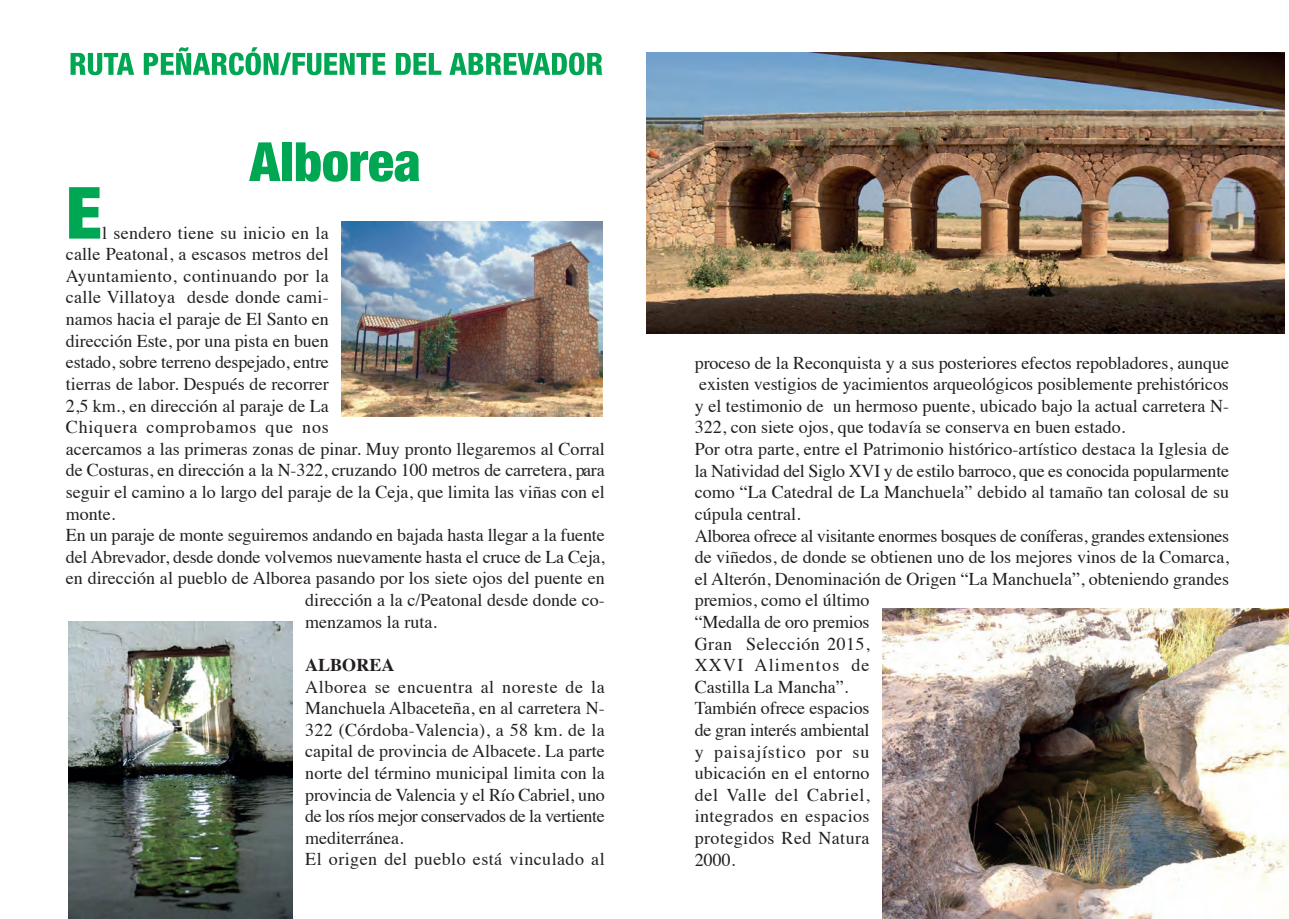
<style>
.page{position:relative;width:1289px;height:919px;background:#fff}
.page>*{position:absolute;margin:0;border:0;box-sizing:border-box;transform-origin:0 0}
.t1{font:900 condensed 72px "Helvetica Neue";color:#00a753}
.t2{font:900 condensed 54px "Helvetica Neue";color:#00a753}
.t3{font:18px/21.6px "Times";color:#231f20}
.t4{font:18px "Times";letter-spacing:.025em;color:#231f20}
.t5{font:18px "Times";letter-spacing:.045em;color:#231f20}
.t6{font:700 18px "Times";color:#231f20}
</style>
<div class="page">
<svg style="left:71px;top:53px;width:63px;height:22px"></svg>
<svg style="left:144px;top:47px;width:241px;height:28px"></svg>
<svg style="left:396px;top:53px;width:45px;height:22px"></svg>
<svg style="left:449px;top:52px;width:153px;height:23px"></svg>
<img style="left:341px;top:221px;width:261px;height:196px">
<img style="left:69px;top:621px;width:223px;height:297px">
<img style="left:646px;top:52px;width:638px;height:281px">
<img style="left:882px;top:608px;width:406px;height:310px">
<h2 class="t2" style="left:250px;top:142px;width:173px">Alborea</h2>
<h1 class="t1" style="left:66px;top:187px;width:37px">E</h1>
<p class="t3" style="left:102px;top:223px;width:228px">l sendero tiene su inicio en la</p>
<p class="t3" style="left:66px;top:245px;width:264px">calle Peatonal, a escasos metros del</p>
<p class="t4" style="left:66px;top:268px;width:264px">Ayuntamiento, continuando por la</p>
<p class="t3" style="left:66px;top:288px;width:264px">calle Villatoya desde donde cami-</p>
<p class="t3" style="left:66px;top:310px;width:264px">namos hacia el paraje de El Santo en</p>
<p class="t3" style="left:66px;top:331px;width:264px">dirección Este, por una pista en buen</p>
<p class="t3" style="left:66px;top:353px;width:264px">estado, sobre terreno despejado, entre</p>
<p class="t3" style="left:66px;top:374px;width:264px">tierras de labor. Después de recorrer</p>
<p class="t3" style="left:66px;top:396px;width:264px">2,5 km., en dirección al paraje de La</p>
<p class="t5" style="left:66px;top:419px;width:264px">Chiquera comprobamos que nos</p>
<p class="t3" style="left:66px;top:439px;width:540px">acercamos a las primeras zonas de pinar. Muy pronto llegaremos al Corral</p>
<p class="t3" style="left:66px;top:461px;width:540px">de Costuras, en dirección a la N-322, cruzando 100 metros de carretera, para</p>
<p class="t3" style="left:66px;top:482px;width:540px">seguir el camino a lo largo del paraje de la Ceja, que limita las viñas con el</p>
<p class="t3" style="left:66px;top:504px;width:51px">monte.</p>
<p class="t3" style="left:66px;top:526px;width:540px">En un paraje de monte seguiremos andando en bajada hasta llegar a la fuente</p>
<p class="t3" style="left:66px;top:547px;width:540px">del Abrevador, desde donde volvemos nuevamente hasta el cruce de La Ceja,</p>
<p class="t3" style="left:66px;top:569px;width:540px">en dirección al pueblo de Alborea pasando por los siete ojos del puente en</p>
<p class="t3" style="left:305px;top:590px;width:301px">dirección a la c/Peatonal desde donde co-</p>
<p class="t3" style="left:305px;top:612px;width:133px">menzamos la ruta.</p>
<p class="t6" style="left:305px;top:657px;width:91px">ALBOREA</p>
<p class="t3" style="left:305px;top:677px;width:301px">Alborea se encuentra al noreste de la Manchuela Albaceteña, en al carretera N-322 (Córdoba-Valencia), a 58 km. de la capital de provincia de Albacete. La parte norte del término municipal limita con la provincia de Valencia y el Río Cabriel, uno de los ríos mejor conservados de la vertiente mediterránea.<br>El origen del pueblo está vinculado al</p>
<p class="t3" style="left:694px;top:353px;width:536px">proceso de la Reconquista y a sus posteriores efectos repobladores, aunque existen vestigios de yacimientos arqueológicos posiblemente prehistóricos y el testimonio de un hermoso puente, ubicado bajo la actual carretera N-322, con siete ojos, que todavía se conserva en buen estado.<br>Por otra parte, entre el Patrimonio histórico-artístico destaca la Iglesia de la Natividad del Siglo XVI y de estilo barroco, que es conocida popularmente como “La Catedral de La Manchuela” debido al tamaño tan colosal de su cúpula central.<br>Alborea ofrece al visitante enormes bosques de coníferas, grandes extensiones de viñedos, de donde se obtienen uno de los mejores vinos de la Comarca, el Alterón, Denominación de Origen “La Manchuela”, obteniendo grandes premios, como el último<br>“Medalla de oro premios<br>Gran Selección 2015,<br>XXVI Alimentos de<br>Castilla La Mancha”.<br>También ofrece espacios<br>de gran interés ambiental<br>y paisajístico por su<br>ubicación en el entorno<br>del Valle del Cabriel,<br>integrados en espacios<br>protegidos Red Natura<br>2000.</p>
</div>
